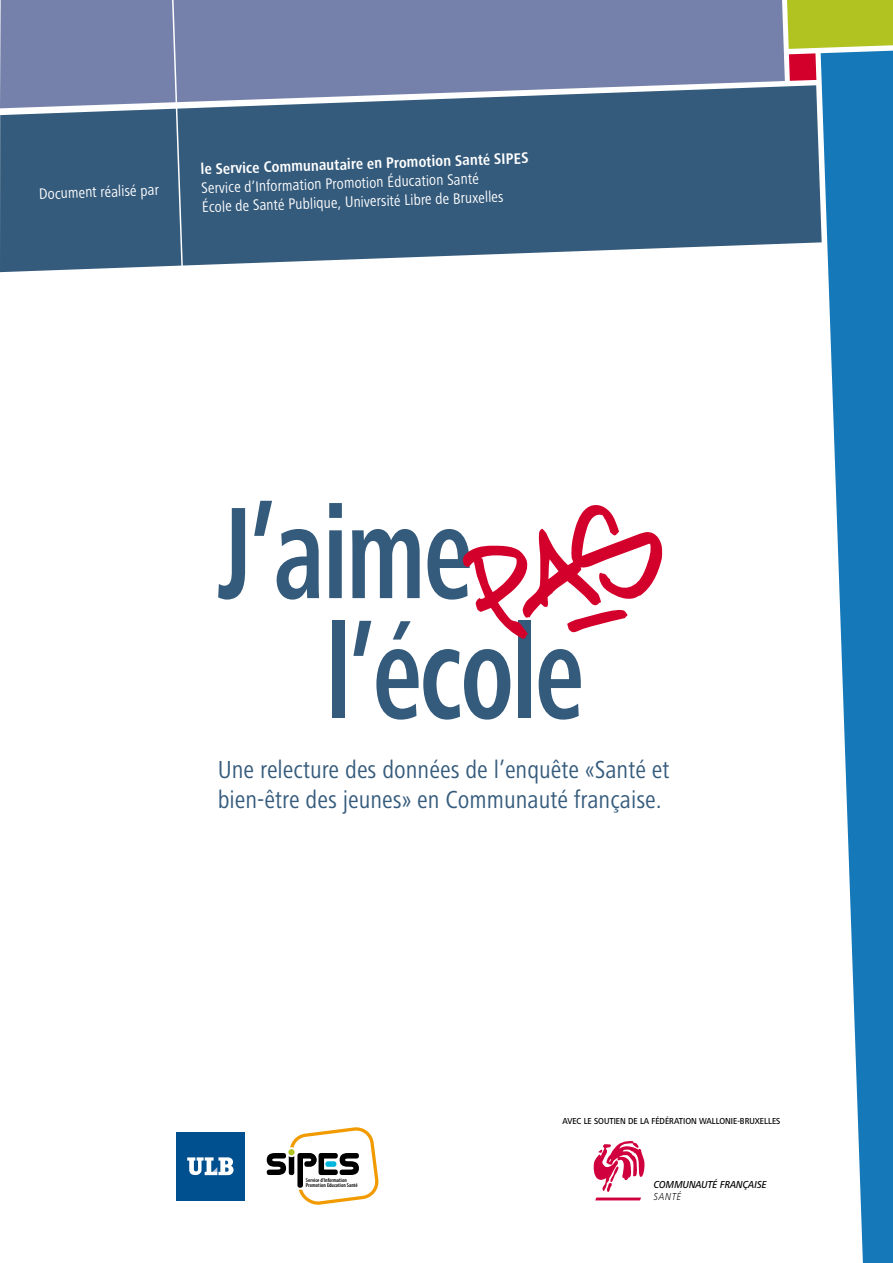
<style>
.page{position:relative;width:893px;height:1263px;background:#fff}
.page>*{position:absolute;margin:0;border:0;box-sizing:border-box;transform-origin:0 0}
.t1{font:700 condensed 135px/120px "Frutiger Next LT";letter-spacing:-.025em;color:#355b7c;scale:.8 1}
.t2{font:condensed 25.5px/30px "Frutiger Next LT";color:#355b7c}
.t3{font:condensed 15.75px/18.9px "Frutiger Next LT";color:#fff}
.t4{font:700 condensed 15.75px "Frutiger Next LT";color:#fff}
.t5{font:italic 500 10.5px "Frutiger Next LT";letter-spacing:.095em;color:#000;scale:.9 1}
.t6{font:italic 300 10.5px "Frutiger Next LT";letter-spacing:.075em;color:#000;scale:.9 1}
.t7{font:500 9px "Frutiger Next LT";color:#000;scale:.9 1}
.t8{font:600 condensed 5.7px/5.7px "Myriad Pro";letter-spacing:.01em;color:#000}
</style>
<div class="page">
<svg style="left:0;top:85px;width:821px;height:187px;background:#486b88"></svg>
<svg style="left:821px;top:81px;width:72px;height:1182px;fill:#1478b9"></svg>
<svg style="left:0;top:0;width:785px;height:108px;background:#7784aa"></svg>
<svg style="left:787px;top:0;width:106px;height:81px;background:#95a65c"></svg>
<svg style="left:171px;top:0;width:13px;height:268px;background:#677f9e"></svg>
<svg style="left:266px;top:1127px;width:112px;height:78px"></svg>
<div style="left:287px;top:1148px;width:9px;height:8px;background:#b1c320;border-radius:50%"></div>
<div style="left:286px;top:1147px;width:10px;height:10px;border:2px solid #fff;border-radius:50%"></div>
<div style="left:176px;top:1132px;width:68px;height:68px;background:#004f8f"></div>
<svg style="left:187px;top:1157px;width:47px;height:18px"></svg>
<svg style="left:462px;top:505px;width:200px;height:134px"></svg>
<svg style="left:594px;top:1141px;width:50px;height:59px"></svg>
<p class="t3" style="left:39px;top:184px;width:122px;rotate:-2deg">Document réalisé par</p>
<p class="t4" style="left:200px;top:160px;width:329px;rotate:-2deg">le Service Communautaire en Promotion Santé SIPES</p>
<p class="t3" style="left:201px;top:179px;width:303px;rotate:-2deg">Service d’Information Promotion Éducation Santé<br>École de Santé Publique, Université Libre de Bruxelles</p>
<h1 class="t1" style="left:326px;top:493px;width:325px;text-indent:-108px">J’aime l’école</h1>
<h2 class="t2" style="left:218px;top:755px;width:453px">Une relecture des données de l’enquête «Santé et bien-être des jeunes» en Communauté française.</h2>
<p class="t8" style="left:306px;top:1177px;width:53px">Service d'Information<br>Promotion Education Santé</p>
<p class="t7" style="left:562px;top:1116px;width:244px">AVEC LE SOUTIEN DE LA FéDéRATION WALLONIE-BRUXELLES</p>
<p class="t5" style="left:654px;top:1178px;width:127px">COMMUNAUTÉ FRANÇAISE</p>
<p class="t6" style="left:654px;top:1191px;width:32px">SantÉ</p>
</div>
